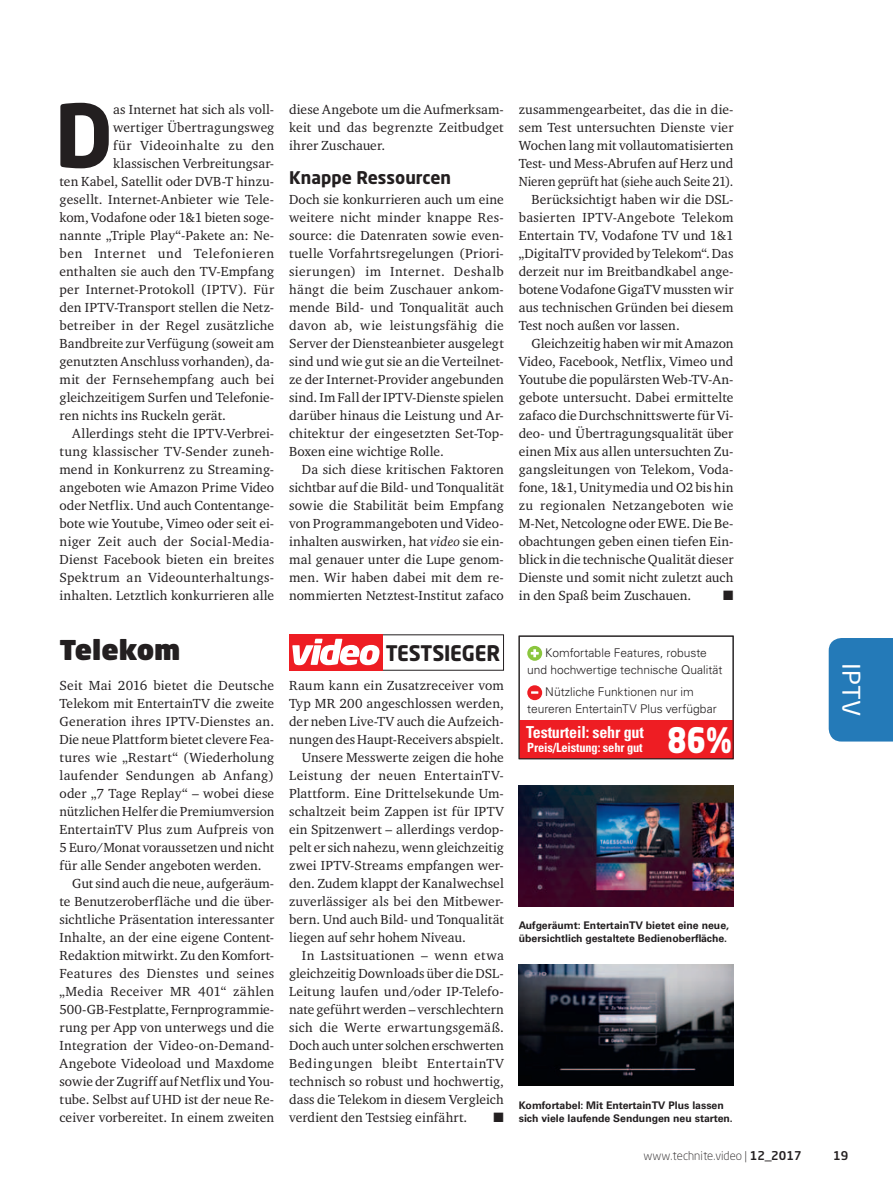
<style>
.page{position:relative;width:893px;height:1191px;background:#fff}
.page>*{position:absolute;margin:0;border:0;box-sizing:border-box;transform-origin:0 0}
._04_Fließtext_Inizia{font:700 86.25px "Neo Sans Std";color:#231f20}
._20_Wertungskasten{font:900 34.65px "Neo Sans Std";color:#fff;scale:.86 1}
._10_Kasten_Head{font:900 27px "Neo Sans Std";color:#231f20;scale:1.05 1}
._10_Kasten_Head-2{font:24px "Neo Sans Std";color:#fff;scale:1.05 1}
.t1{font:700 21.15px "Neo Sans Std";letter-spacing:-.01em;color:#231f20;scale:.96 1}
._06_ZÜ{font:700 17.25px "Neo Sans Std";color:#231f20}
._18_Wertungskasten_T{font:700 condensed 16.5px "Univers LT Std";letter-spacing:-.01em;color:#fff}
._05_Fließtext{font:13.5px/18px "Charter ITC";letter-spacing:.005em;color:#231f20;text-align:justify}
._07_Fließtext_o_Einz{font:13.5px/18px "Charter ITC";letter-spacing:.005em;color:#231f20;text-align:justify}
._04_Fließtext_Inizia-2{font:13.5px "Charter ITC";letter-spacing:.01em;color:#231f20}
._04_Fließtext_Inizia-3{font:13.5px "Charter ITC";letter-spacing:.05em;color:#231f20}
._04_Fließtext_Inizia-4{font:13.5px "Charter ITC";letter-spacing:.035em;color:#231f20}
._05_Fließtext-2{font:13.5px "Zapf Dingbats Std";color:#231f20}
._19_Wertungskasten_P{font:700 condensed 12.75px "Univers LT Std";letter-spacing:-.01em;color:#fff}
._17_Wertungskasten_T{font:300 12px/16.5px "Univers LT Std";color:#231f20;text-align:center}
.t2{font:300 12px "Neo Sans Std";color:#231f20}
.t3{font:500 12px "Neo Sans Std";color:#231f20}
._15_BU{font:700 10.5px/12.8px "Univers LT Std";color:#231f20}
.s1{font-style:italic}
.s2{font-weight:500}
</style>
<div class="page">
<img style="left:519px;top:785px;width:214px;height:122px">
<img style="left:519px;top:964px;width:214px;height:122px">
<div style="left:519px;top:721px;width:214px;height:38px;background:#ee1d23"></div>
<div style="left:519px;top:636px;width:214px;height:123px;border:1px solid #231f20"></div>
<svg style="left:527px;top:646px;width:15px;height:15px"></svg>
<svg style="left:531px;top:649px;width:8px;height:8px"></svg>
<div style="left:527px;top:685px;width:15px;height:15px;background:#ee1d23;border-radius:50%"></div>
<svg style="left:531px;top:691px;width:7px;height:2px"></svg>
<div style="left:829px;top:638px;width:64px;height:103px;background:#247ab8"></div>
<div style="left:289px;top:634px;width:94px;height:36px;background:#ee1d23"></div>
<svg style="left:292px;top:638px;width:87px;height:27px"></svg>
<p class="_04_Fließtext_Inizia" style="left:54px;top:80px;width:60px">D</p>
<p class="_04_Fließtext_Inizia-2" style="left:113px;top:100px;width:163px">as Internet hat sich als voll-</p>
<p class="_04_Fließtext_Inizia-2" style="left:113px;top:118px;width:163px">wertiger Übertragungsweg</p>
<p class="_04_Fließtext_Inizia-4" style="left:113px;top:136px;width:163px">für Videoinhalte zu den</p>
<p class="_04_Fließtext_Inizia-2" style="left:113px;top:154px;width:163px">klassischen Verbreitungsar-</p>
<p class="_04_Fließtext_Inizia-2" style="left:60px;top:172px;width:216px">ten Kabel, Satellit oder DVB-T hinzu-</p>
<p class="_04_Fließtext_Inizia-2" style="left:60px;top:190px;width:216px">gesellt. Internet-Anbieter wie Tele-</p>
<p class="_04_Fließtext_Inizia-2" style="left:60px;top:208px;width:216px">kom, Vodafone oder 1&amp;1 bieten soge-</p>
<p class="_04_Fließtext_Inizia-2" style="left:60px;top:226px;width:216px">nannte „Triple Play“-Pakete an: Ne-</p>
<p class="_04_Fließtext_Inizia-3" style="left:60px;top:244px;width:216px">ben Internet und Telefonieren</p>
<p class="_04_Fließtext_Inizia-2" style="left:60px;top:262px;width:216px">enthalten sie auch den TV-Empfang</p>
<p class="_04_Fließtext_Inizia-2" style="left:60px;top:280px;width:216px">per Internet-Protokoll (IPTV). Für</p>
<p class="_04_Fließtext_Inizia-2" style="left:60px;top:298px;width:216px">den IPTV-Transport stellen die Netz-</p>
<p class="_04_Fließtext_Inizia-2" style="left:60px;top:316px;width:216px">betreiber in der Regel zusätzliche</p>
<p class="_04_Fließtext_Inizia-2" style="left:60px;top:334px;width:216px">Bandbreite zur Verfügung (soweit am</p>
<p class="_04_Fließtext_Inizia-2" style="left:60px;top:352px;width:216px">genutzten Anschluss vorhanden), da-</p>
<p class="_04_Fließtext_Inizia-2" style="left:60px;top:370px;width:216px">mit der Fernsehempfang auch bei</p>
<p class="_04_Fließtext_Inizia-2" style="left:60px;top:388px;width:216px">gleichzeitigem Surfen und Telefonie-</p>
<p class="_04_Fließtext_Inizia-2" style="left:60px;top:406px;width:168px">ren nichts ins Ruckeln gerät.</p>
<p class="_05_Fließtext" style="left:60px;top:424px;width:216px;text-indent:13px">Allerdings steht die IPTV-Verbrei&shy;tung klassischer TV-Sender zuneh&shy;mend in Konkurrenz zu Streaming&shy;angeboten wie Amazon Prime Video oder Netflix. Und auch Contentange&shy;bote wie Youtube, Vimeo oder seit ei&shy;niger Zeit auch der Social-Media-Dienst Facebook bieten ein breites Spektrum an Videounterhaltungs&shy;inhalten. Letztlich konkurrieren alle</p>
<p class="_10_Kasten_Head" style="left:60px;top:632px;width:117px">Telekom</p>
<p class="_07_Fließtext_o_Einz" style="left:60px;top:676px;width:216px">Seit Mai 2016 bietet die Deutsche Telekom mit EntertainTV die zweite Generation ihres IPTV-Dienstes an.<br>Die neue Plattform bietet clevere Fea&shy;tures wie „Restart“ (Wiederholung laufender Sendungen ab Anfang) oder „7 Tage Replay“ – wobei diese nützlichen Helfer die Premiumversion EntertainTV Plus zum Aufpreis von 5 Euro/Monat voraussetzen und nicht für alle Sender angeboten werden.</p>
<p class="_05_Fließtext" style="left:60px;top:874px;width:216px;text-indent:13px">Gut sind auch die neue, aufgeräum&shy;te Benutzeroberfläche und die über&shy;sichtliche Präsentation interessanter Inhalte, an der eine eigene Content-Redaktion mitwirkt. Zu den Komfort-Features des Dienstes und seines „Media Receiver MR 401“ zählen 500-GB-Festplatte, Fernprogrammie&shy;rung per App von unterwegs und die Integration der Video-on-Demand-Angebote Videoload und Maxdome sowie der Zugriff auf Netflix und You&shy;tube. Selbst auf UHD ist der neue Re&shy;ceiver vorbereitet. In einem zweiten</p>
<p class="_05_Fließtext" style="left:289px;top:100px;width:216px">diese Angebote um die Aufmerksam&shy;keit und das begrenzte Zeitbudget ihrer Zuschauer.</p>
<p class="_06_ZÜ" style="left:289px;top:167px;width:163px">Knappe Ressourcen</p>
<p class="_07_Fließtext_o_Einz" style="left:289px;top:190px;width:216px">Doch sie konkurrieren auch um eine weitere nicht minder knappe Res&shy;source: die Datenraten sowie even&shy;tuelle Vorfahrtsregelungen (Priori&shy;sierungen) im Internet. Deshalb hängt die beim Zuschauer ankom&shy;mende Bild- und Tonqualität auch davon ab, wie leistungsfähig die Server der Diensteanbieter ausgelegt sind und wie gut sie an die Verteilnet&shy;ze der Internet-Provider angebunden sind. Im Fall der IPTV-Dienste spielen darüber hinaus die Leistung und Ar&shy;chitektur der eingesetzten Set-Top-Boxen eine wichtige Rolle.</p>
<p class="_05_Fließtext" style="left:289px;top:460px;width:216px;text-indent:13px">Da sich diese kritischen Faktoren sichtbar auf die Bild- und Tonqualität sowie die Stabilität beim Empfang von Programmangeboten und Video&shy;inhalten auswirken, hat <span class="s1">video</span> sie ein&shy;mal genauer unter die Lupe genom&shy;men. Wir haben dabei mit dem re&shy;nommierten Netztest-Institut zafaco</p>
<p class="_05_Fließtext" style="left:519px;top:100px;width:216px">zusammengearbeitet, das die in die&shy;sem Test untersuchten Dienste vier Wochen lang mit vollautomatisierten Test- und Mess-Abrufen auf Herz und Nieren geprüft hat (siehe auch Seite 21).</p>
<p class="_05_Fließtext" style="left:519px;top:190px;width:216px;text-indent:13px">Berücksichtigt haben wir die DSL&shy;basierten IPTV-Angebote Telekom Entertain TV, Vodafone TV und 1&amp;1 „DigitalTV provided by Telekom“. Das derzeit nur im Breitbandkabel ange&shy;botene Vodafone GigaTV mussten wir aus technischen Gründen bei diesem Test noch außen vor lassen.</p>
<p class="_05_Fließtext" style="left:519px;top:334px;width:216px;text-indent:13px">Gleichzeitig haben wir mit Amazon Video, Facebook, Netflix, Vimeo und Youtube die populärsten Web-TV-An&shy;gebote untersucht. Dabei ermittelte zafaco die Durchschnittswerte für Vi&shy;deo- und Übertragungsqualität über einen Mix aus allen untersuchten Zu&shy;gangsleitungen von Telekom, Voda&shy;fone, 1&amp;1, Unitymedia und O2 bis hin zu regionalen Netzangeboten wie M-Net, Netcologne oder EWE. Die Be&shy;obachtungen geben einen tiefen Ein&shy;blick in die technische Qualität dieser Dienste und somit nicht zuletzt auch in den Spaß beim Zuschauen.</p>
<p class="_05_Fließtext-2" style="left:723px;top:588px;width:12px">■</p>
<p class="t1" style="left:386px;top:639px;width:121px">TESTSIEGER</p>
<p class="_05_Fließtext" style="left:289px;top:676px;width:216px">Raum kann ein Zusatzreceiver vom Typ MR 200 angeschlossen werden, der neben Live-TV auch die Aufzeich&shy;nungen des Haupt-Receivers abspielt.</p>
<p class="_05_Fließtext" style="left:289px;top:748px;width:216px;text-indent:13px">Unsere Messwerte zeigen die hohe Leistung der neuen EntertainTV-Plattform. Eine Drittelsekunde Um&shy;schaltzeit beim Zappen ist für IPTV ein Spitzenwert – allerdings verdop&shy;pelt er sich nahezu, wenn gleichzeitig zwei IPTV-Streams empfangen wer&shy;den. Zudem klappt der Kanalwechsel zuverlässiger als bei den Mitbewer&shy;bern. Und auch Bild- und Tonqualität liegen auf sehr hohem Niveau.</p>
<p class="_05_Fließtext" style="left:289px;top:946px;width:216px;text-indent:13px">In Lastsituationen – wenn etwa gleichzeitig Downloads über die DSL-Leitung laufen und/oder IP-Telefo&shy;nate geführt werden – verschlechtern sich die Werte erwartungsgemäß.<br>Doch auch unter solchen erschwerten Bedingungen bleibt EntertainTV technisch so robust und hochwertig, dass die Telekom in diesem Vergleich verdient den Testsieg einfährt.</p>
<p class="_05_Fließtext-2" style="left:494px;top:1110px;width:12px">■</p>
<p class="_17_Wertungskasten_T" style="left:527px;top:644px;width:197px">Komfortable Features, robuste<br>und hochwertige technische Qualität</p>
<p class="_17_Wertungskasten_T" style="left:527px;top:684px;width:191px">Nützliche Funktionen nur im teureren EntertainTV Plus verfügbar</p>
<p class="_18_Wertungskasten_T" style="left:526px;top:722px;width:119px">Testurteil: sehr gut</p>
<p class="_19_Wertungskasten_P" style="left:527px;top:740px;width:117px">Preis/Leistung: sehr gut</p>
<p class="_20_Wertungskasten" style="left:667px;top:717px;width:77px">86%</p>
<p class="_15_BU" style="left:519px;top:919px;width:212px">Aufgeräumt: EntertainTV bietet eine neue, übersichtlich gestaltete Bedienoberfläche.</p>
<p class="_15_BU" style="left:519px;top:1099px;width:216px">Komfortabel: Mit EntertainTV Plus lassen sich viele laufende Sendungen neu starten.</p>
<p class="_10_Kasten_Head-2" style="left:866px;top:663px;width:52px;rotate:90deg">IPTV</p>
<p class="t2" style="left:643px;top:1148px;width:160px">www.technite.video | <span class="s2">12_2017</span></p>
<p class="t3" style="left:833px;top:1147px;width:17px">19</p>
</div>
